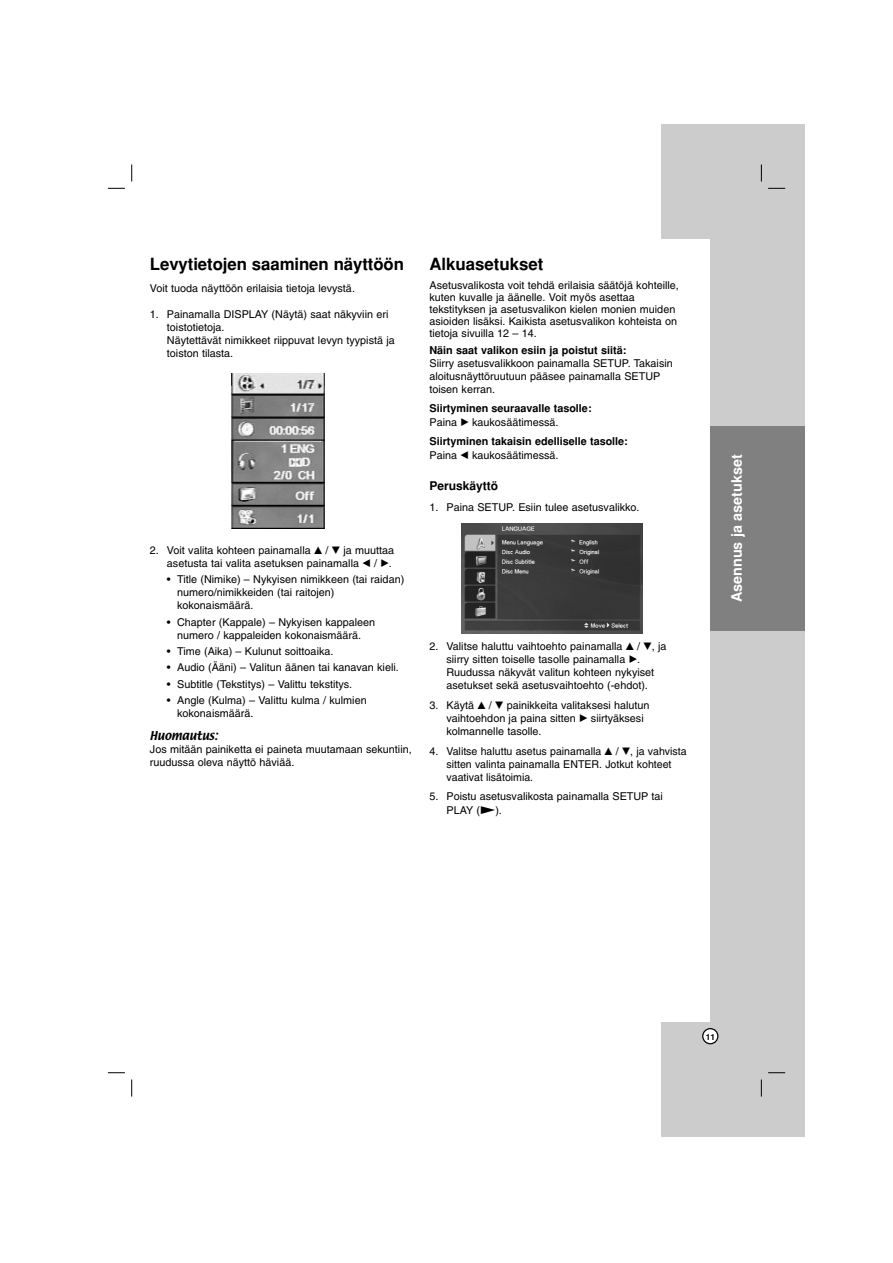
<style>
.page{position:relative;width:893px;height:1263px;background:#fff}
.page>*{position:absolute;margin:0;border:0;box-sizing:border-box;transform-origin:0 0}
.t1{font:700 16.8px "Helvetica";letter-spacing:-.005em;color:#000}
.t2{font:700 14.4px "Helvetica";color:#fff}
.t3{font:700 12px "Helvetica";color:#000}
.t4{font:10.8px/12.9px "Helvetica";color:#000}
.t5{font:700 10.8px/13.8px "Helvetica";color:#000}
.t6{font:10.8px "Textile";color:#000}
.t7{font:700 8.4px "Helvetica";color:#000}
.s1{font-family:"Sony PS Common"}
.s2{font-weight:400}
.s3{font-family:"Sony PS Common";font-weight:400}
</style>
<div class="page">
<div style="left:660px;top:124px;width:144px;height:1013px;background:#ccc"></div>
<svg style="left:131px;top:165px;width:1px;height:17px"></svg>
<svg style="left:761px;top:165px;width:1px;height:17px"></svg>
<svg style="left:131px;top:1080px;width:1px;height:17px"></svg>
<svg style="left:761px;top:1080px;width:1px;height:17px"></svg>
<svg style="left:108px;top:188px;width:17px;height:1px"></svg>
<svg style="left:768px;top:188px;width:17px;height:1px"></svg>
<svg style="left:108px;top:1072px;width:17px;height:1px"></svg>
<svg style="left:768px;top:1072px;width:17px;height:1px"></svg>
<div style="left:600px;top:239px;width:110px;height:783px;background:#fff"></div>
<svg style="left:702px;top:1028px;width:16px;height:16px"></svg>
<div style="left:710px;top:426px;width:94px;height:205px;background:#808080"></div>
<img style="left:231px;top:374px;width:93px;height:154px">
<img style="left:462px;top:523px;width:180px;height:111px">
<h1 class="t1" style="left:150px;top:258px;width:255px">Levytietojen saaminen näyttöön</h1>
<p class="t4" style="left:150px;top:283px;width:206px">Voit tuoda näyttöön erilaisia tietoja levystä.</p>
<p class="t4" style="left:167px;top:309px;width:229px;text-indent:-17px">1. Painamalla DISPLAY (Näytä) saat näkyviin eri toistotietoja.<br>Näytettävät nimikkeet riippuvat levyn tyypistä ja toiston tilasta.</p>
<p class="t4" style="left:150px;top:545px;width:246px;text-align:right">2. Voit valita kohteen painamalla <span class="s1">V</span> / <span class="s1">V</span> ja muuttaa asetusta tai valita asetuksen painamalla <span class="s1">B</span> / <span class="s1">B</span>.</p>
<p class="t4" style="left:177px;top:574px;width:228px;text-indent:-10px">• Title (Nimike) – Nykyisen nimikkeen (tai raidan) numero/nimikkeiden (tai raitojen) kokonaismäärä.</p>
<p class="t4" style="left:167px;top:616px;width:210px;text-align:center">• Chapter (Kappale) – Nykyisen kappaleen numero / kappaleiden kokonaismäärä.</p>
<p class="t4" style="left:167px;top:646px;width:168px">• Time (Aika) – Kulunut soittoaika.</p>
<p class="t4" style="left:167px;top:662px;width:233px">• Audio (Ääni) – Valitun äänen tai kanavan kieli.</p>
<p class="t4" style="left:167px;top:678px;width:187px">• Subtitle (Tekstitys) – Valittu tekstitys.</p>
<p class="t4" style="left:177px;top:695px;width:191px;text-indent:-10px">• Angle (Kulma) – Valittu kulma / kulmien kokonaismäärä.</p>
<p class="t6" style="left:150px;top:731px;width:69px">Huomautus:</p>
<p class="t4" style="left:150px;top:744px;width:263px">Jos mitään painiketta ei paineta muutamaan sekuntiin, ruudussa oleva näyttö häviää.</p>
<h1 class="t1" style="left:429px;top:258px;width:115px">Alkuasetukset</h1>
<p class="t4" style="left:429px;top:280px;width:251px;line-height:12px">Asetusvalikosta voit tehdä erilaisia säätöjä kohteille, kuten kuvalle ja äänelle. Voit myös asettaa tekstityksen ja asetusvalikon kielen monien muiden asioiden lisäksi. Kaikista asetusvalikon kohteista on tietoja sivuilla 12 – 14.</p>
<p class="t5" style="left:429px;top:344px;width:198px">Näin saat valikon esiin ja poistut siitä:</p>
<p class="t4" style="left:429px;top:357px;width:245px">Siirry asetusvalikkoon painamalla SETUP. Takaisin aloitusnäyttöruutuun pääsee painamalla SETUP toisen kerran.</p>
<p class="t5" style="left:429px;top:403px;width:164px">Siirtyminen seuraavalle tasolle:<br><span class="s2">Paina</span> <span class="s3">B</span> <span class="s2">kaukosäätimessä.</span></p>
<p class="t5" style="left:429px;top:436px;width:200px">Siirtyminen takaisin edelliselle tasolle:<br><span class="s2">Paina</span> <span class="s3">B</span> <span class="s2">kaukosäätimessä.</span></p>
<p class="t3" style="left:429px;top:481px;width:70px">Peruskäyttö</p>
<p class="t4" style="left:429px;top:502px;width:212px">1. Paina SETUP. Esiin tulee asetusvalikko.</p>
<p class="t4" style="left:446px;top:641px;width:221px;text-indent:-17px">2. Valitse haluttu vaihtoehto painamalla <span class="s1">V</span> / <span class="s1">V</span>, ja siirry sitten toiselle tasolle painamalla <span class="s1">B</span>.<br>Ruudussa näkyvät valitun kohteen nykyiset asetukset sekä asetusvaihtoehto (-ehdot).</p>
<p class="t4" style="left:446px;top:700px;width:205px;text-indent:-17px">3. Käytä <span class="s1">V</span> / <span class="s1">V</span> painikkeita valitaksesi halutun vaihtoehdon ja paina sitten <span class="s1">B</span> siirtyäksesi kolmannelle tasolle.</p>
<p class="t4" style="left:446px;top:746px;width:242px;text-indent:-17px">4. Valitse haluttu asetus painamalla <span class="s1">V</span> / <span class="s1">V</span>, ja vahvista sitten valinta painamalla ENTER. Jotkut kohteet vaativat lisätoimia.</p>
<p class="t4" style="left:446px;top:791px;width:218px;line-height:13.8px;text-indent:-17px">5. Poistu asetusvalikosta painamalla SETUP tai<br>PLAY (<span class="s1">N</span>).</p>
<h2 class="t2" style="left:731px;top:602px;width:150px;rotate:-90deg">Asennus ja asetukset</h2>
<p class="t7" style="left:705px;top:1034px;width:11px">11</p>
</div>
